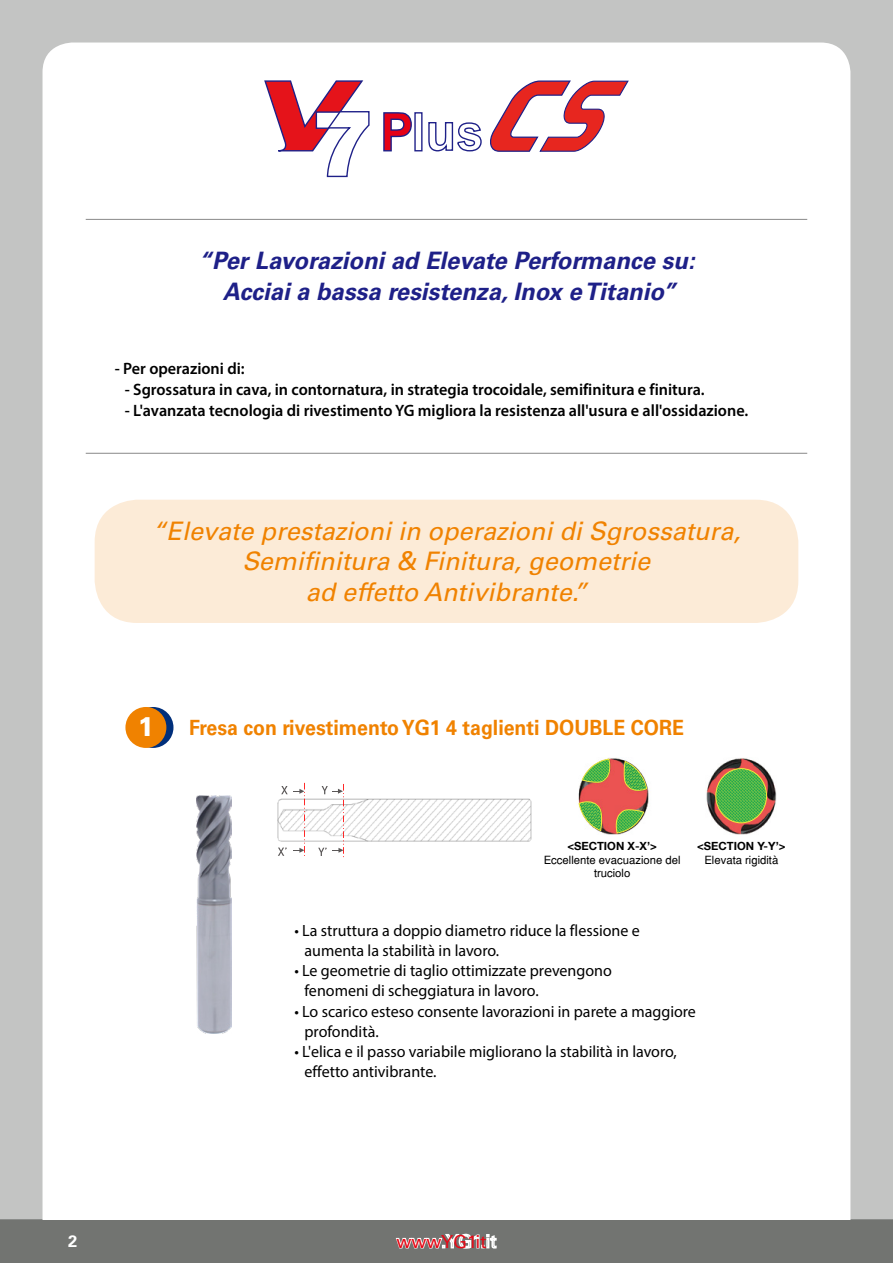
<style>
.page{position:relative;width:893px;height:1263px;background:#fff}
.page>*{position:absolute;margin:0;border:0;box-sizing:border-box;transform-origin:0 0}
.t1{font:900 27.15px "Univers";color:#fff;scale:.9 1}
.t2{font:italic 25.5px/30.6px "Univers";color:#f08200;text-align:center}
.t3{font:italic 700 24px/30.6px "Univers";color:#1e2088;text-align:center}
.t4{font:700 21px "Univers";color:#f08200;scale:.93 1}
.t5{font:18px "Univers";color:#e60a17}
.t6{font:600 16.5px "Myriad Pro";color:#000}
.t7{font:700 16.5px "Univers";color:#fff}
.t8{font:16.35px/20.2px "Myriad Pro";color:#000}
.t9{font:11.25px/13.5px "Helvetica";color:#000;text-align:center}
.t10{font:700 11.25px "Helvetica 75";color:#000}
</style>
<div class="page">
<div style="left:0;top:0;width:892px;height:1263px;background:#c3c4c3"></div>
<div style="left:43px;top:43px;width:807px;height:1220px;background:#fff;border-radius:30px"></div>
<div style="left:0;top:1220px;width:893px;height:43px;background:#727471"></div>
<img style="left:196px;top:795px;width:35px;height:239px">
<img style="left:277px;top:798px;width:255px;height:44px">
<svg style="left:278px;top:783px;width:27px;height:73px"></svg>
<svg style="left:318px;top:784px;width:26px;height:73px"></svg>
<hr style="left:86px;top:219px;width:721px;height:1px;background:#898989">
<hr style="left:86px;top:453px;width:721px;height:1px;background:#898989">
<svg style="left:133px;top:707px;width:40px;height:41px"></svg>
<div style="left:125px;top:707px;width:41px;height:41px;background:#f08200;border-radius:50%"></div>
<div style="left:95px;top:500px;width:703px;height:123px;background:#fcebd7;border-radius:43px"></div>
<img style="left:706px;top:758px;width:71px;height:77px">
<img style="left:578px;top:758px;width:71px;height:77px">
<svg style="left:716px;top:769px;width:50px;height:54px;background:#4db54a"></svg>
<div style="left:715px;top:768px;width:52px;height:55px;border:1px solid #efea3c;border-radius:50%"></div>
<svg style="left:582px;top:758px;width:28px;height:25px"></svg>
<svg style="left:616px;top:809px;width:28px;height:24px"></svg>
<svg style="left:624px;top:761px;width:23px;height:30px"></svg>
<svg style="left:578px;top:801px;width:24px;height:30px"></svg>
<svg style="left:264px;top:80px;width:106px;height:97px"></svg>
<svg style="left:383px;top:112px;width:29px;height:40px"></svg>
<div style="left:414px;top:112px;width:9px;height:39px;background:#fff;border:1px solid #1e2088"></div>
<svg style="left:428px;top:122px;width:54px;height:30px"></svg>
<svg style="left:490px;top:80px;width:139px;height:72px"></svg>
<svg style="left:396px;top:1233px;width:101px;height:16px"></svg>
<h3 class="t3" style="left:199px;top:246px;width:497px">“Per Lavorazioni ad Elevate Performance su:<br>Acciai a bassa resistenza, Inox e Titanio”</h3>
<p class="t6" style="left:115px;top:358px;width:131px">- Per operazioni di:</p>
<p class="t6" style="left:125px;top:379px;width:581px">- Sgrossatura in cava, in contornatura, in strategia trocoidale, semifinitura e finitura.</p>
<p class="t6" style="left:125px;top:400px;width:625px">- L'avanzata tecnologia di rivestimento YG migliora la resistenza all'usura e all'ossidazione.</p>
<h2 class="t2" style="left:153px;top:515px;width:589px">“Elevate prestazioni in operazioni di Sgrossatura,<br>Semifinitura &amp; Finitura, geometrie<br>ad effetto Antivibrante.”</h2>
<h1 class="t1" style="left:138px;top:709px;width:20px">1</h1>
<p class="t4" style="left:189px;top:715px;width:534px">Fresa con rivestimento YG1 4 taglienti DOUBLE CORE</p>
<p class="t10" style="left:567px;top:839px;width:91px">&lt;SECTION X-X’&gt;</p>
<p class="t9" style="left:544px;top:853px;width:138px">Eccellente evacuazione del truciolo</p>
<p class="t10" style="left:697px;top:839px;width:90px">&lt;SECTION Y-Y’&gt;</p>
<p class="t9" style="left:704px;top:853px;width:75px">Elevata rigidità</p>
<p class="t8" style="left:305px;top:920px;width:337px;text-indent:-10px">• La struttura a doppio diametro riduce la flessione e aumenta la stabilità in lavoro.</p>
<p class="t8" style="left:305px;top:960px;width:309px;text-indent:-10px">• Le geometrie di taglio ottimizzate prevengono fenomeni di scheggiatura in lavoro.</p>
<p class="t8" style="left:305px;top:1001px;width:393px;text-indent:-10px">• Lo scarico esteso consente lavorazioni in parete a maggiore profondità.</p>
<p class="t8" style="left:305px;top:1041px;width:374px;text-indent:-10px">• L'elica e il passo variabile migliorano la stabilità in lavoro, effetto antivibrante.</p>
<p class="t7" style="left:68px;top:1232px;width:11px">2</p>
<p class="t5" style="left:397px;top:1230px;width:91px">www YG1 it</p>
</div>
